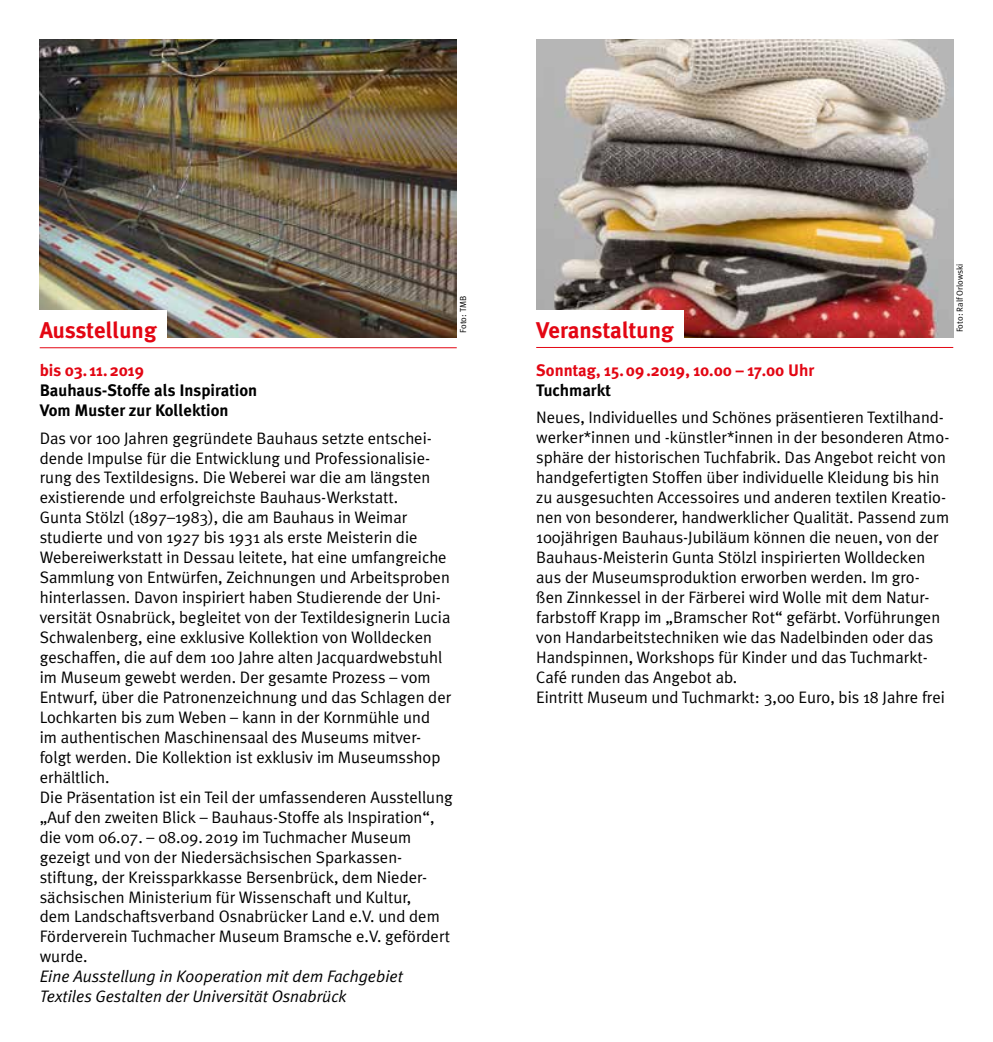
<style>
.page{position:relative;width:993px;height:1042px;background:#fff}
.page>*{position:absolute;margin:0;border:0;box-sizing:border-box;transform-origin:0 0}
.t1{font:700 22.75px "Meta Plus";color:#e30613}
.t2{font:16.62px/19.9px "Meta Plus Normal";color:#000}
.t3{font:italic 16.62px/19.9px "Meta Plus Normal";color:#000}
.t4{font:700 16.62px/19.9px "Meta Plus";color:#000}
.t5{font:700 16.62px "Meta Plus";color:#e30613}
.t6{font:8.75px "Meta Plus Normal";color:#000}
</style>
<div class="page">
<img style="left:40px;top:40px;width:416px;height:297px">
<div style="left:0;top:310px;width:166px;height:38px;background:#fff"></div>
<hr style="left:40px;top:347px;width:416px;height:1px;background:#e30613">
<img style="left:536px;top:40px;width:416px;height:297px">
<div style="left:496px;top:310px;width:187px;height:37px;background:#fff"></div>
<hr style="left:536px;top:347px;width:416px;height:1px;background:#e30613">
<h1 class="t1" style="left:40px;top:317px;width:118px">Ausstellung</h1>
<p class="t6" style="left:458px;top:333px;width:38px;rotate:-90deg">Foto: TMB</p>
<p class="t5" style="left:40px;top:361px;width:106px">bis 03. 11.2019</p>
<p class="t4" style="left:40px;top:380px;width:219px">Bauhaus-Stoffe als Inspiration<br>Vom Muster zur Kollektion</p>
<p class="t2" style="left:40px;top:428px;width:414px">Das vor 100 Jahren gegründete Bauhaus setzte entschei&shy;dende Impulse für die Entwicklung und Professionalisie&shy;rung des Textildesigns. Die Weberei war die am längsten existierende und erfolgreichste Bauhaus-Werkstatt.<br>Gunta Stölzl (1897–1983), die am Bauhaus in Weimar studierte und von 1927 bis 1931 als erste Meisterin die Webereiwerkstatt in Dessau leitete, hat eine umfangreiche Sammlung von Entwürfen, Zeichnungen und Arbeitsproben hinterlassen. Davon inspiriert haben Studierende der Uni&shy;versität Osnabrück, begleitet von der Textildesignerin Lucia Schwalenberg, eine exklusive Kollektion von Wolldecken geschaffen, die auf dem 100 Jahre alten Jacquardwebstuhl im Museum gewebt werden. Der gesamte Prozess – vom Entwurf, über die Patronenzeichnung und das Schlagen der Lochkarten bis zum Weben – kann in der Kornmühle und<br>im authentischen Maschinensaal des Museums mitver&shy;folgt werden. Die Kollektion ist exklusiv im Museumsshop erhältlich.<br>Die Präsentation ist ein Teil der umfassenderen Ausstellung „Auf den zweiten Blick – Bauhaus-Stoffe als Inspiration“, die vom 06.07. – 08.09.2019 im Tuchmacher Museum gezeigt und von der Niedersächsischen Sparkassen&shy;stiftung, der Kreissparkkasse Bersenbrück, dem Nieder&shy;sächsischen Ministerium für Wissenschaft und Kultur,<br>dem Landschaftsverband Osnabrücker Land e.V. und dem Förderverein Tuchmacher Museum Bramsche e.V. gefördert wurde.</p>
<p class="t3" style="left:40px;top:966px;width:365px">Eine Ausstellung in Kooperation mit dem Fachgebiet<br>Textiles Gestalten der Universität Osnabrück</p>
<h1 class="t1" style="left:536px;top:316px;width:139px">Veranstaltung</h1>
<p class="t6" style="left:954px;top:332px;width:70px;rotate:-90deg">Foto: Ralf Orlowski</p>
<p class="t5" style="left:536px;top:360px;width:279px">Sonntag, 15.09.2019, 10.00 – 17.00 Uhr</p>
<p class="t4" style="left:536px;top:380px;width:76px">Tuchmarkt</p>
<p class="t2" style="left:536px;top:407px;width:414px">Neues, Individuelles und Schönes präsentieren Textilhand&shy;werker*innen und -künstler*innen in der besonderen Atmo&shy;sphäre der historischen Tuchfabrik. Das Angebot reicht von handgefertigten Stoffen über individuelle Kleidung bis hin zu ausgesuchten Accessoires und anderen textilen Kreatio&shy;nen von besonderer, handwerklicher Qualität. Passend zum 100jährigen Bauhaus-Jubiläum können die neuen, von der Bauhaus-Meisterin Gunta Stölzl inspirierten Wolldecken aus der Museumsproduktion erworben werden. Im gro&shy;ßen Zinnkessel in der Färberei wird Wolle mit dem Natur&shy;farbstoff Krapp im „Bramscher Rot“ gefärbt. Vorführungen von Handarbeitstechniken wie das Nadelbinden oder das Handspinnen, Workshops für Kinder und das Tuchmarkt-Café runden das Angebot ab.<br>Eintritt Museum und Tuchmarkt: 3,00 Euro, bis 18 Jahre frei</p>
</div>
